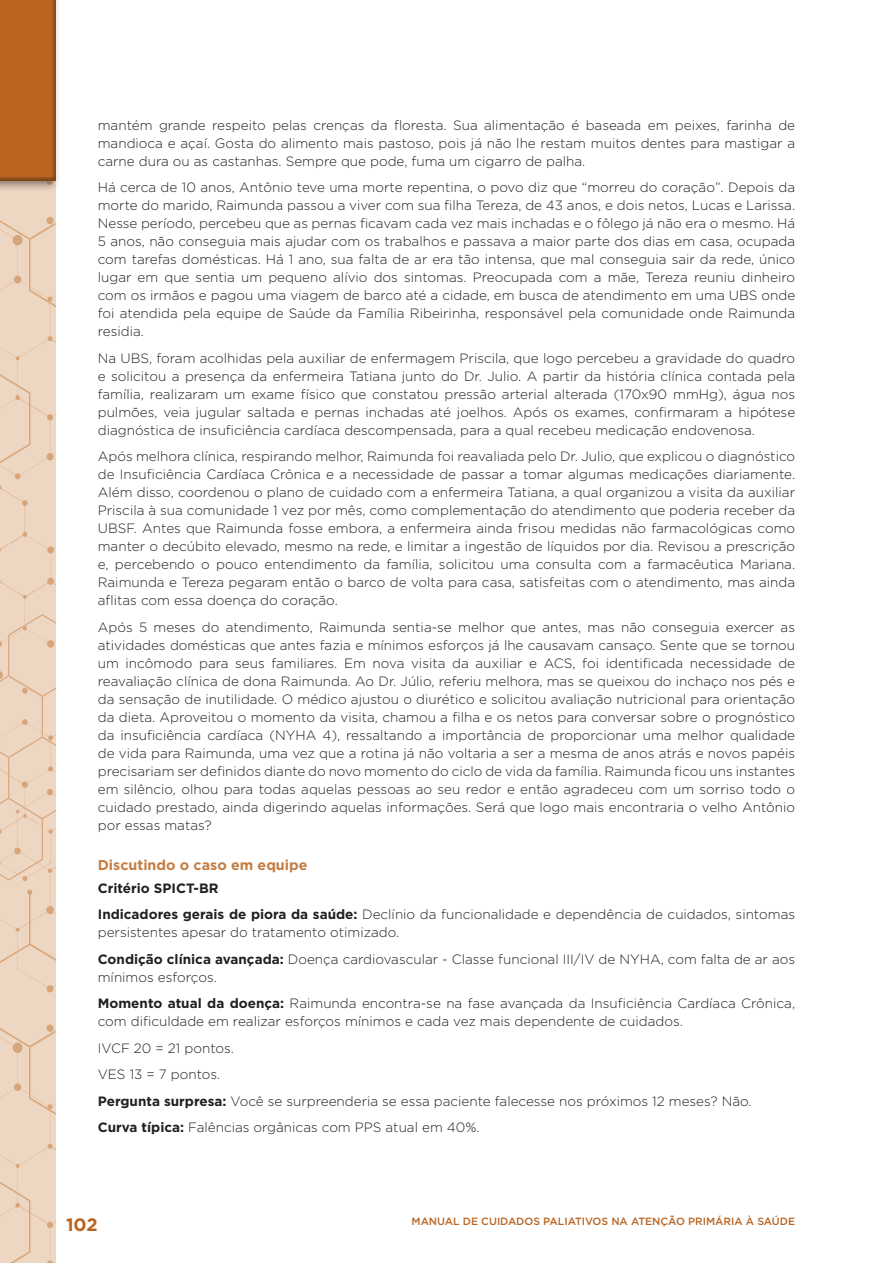
<style>
.page{position:relative;width:893px;height:1263px;background:#fff}
.page>*{position:absolute;margin:0;border:0;box-sizing:border-box;transform-origin:0 0}
.t1{font:700 18px "Gotham";color:#b96421}
.t2{font:700 14.25px "Gotham";color:#c47c41}
.t3{font:300 13.5px/18px "Gotham";color:#231f20;text-align:justify}
.t4{font:500 10.5px "Gotham";color:#b96421}
.s1{font-weight:700}
</style>
<div class="page">
<svg style="left:0;top:192px;width:55px;height:287px;background:#ecd4be"></svg>
<svg style="left:0;top:485px;width:55px;height:778px;background:#ecd3bd"></svg>
<div style="left:0;top:0;width:61px;height:192px;background:#231f20;opacity:.5"></div>
<div style="left:0;top:0;width:57px;height:182px;background:#231f20;opacity:.35"></div>
<p class="t3" style="left:98px;top:116px;width:699px">mantém grande respeito pelas crenças da floresta. Sua alimentação é baseada em peixes, farinha de mandioca e açaí. Gosta do alimento mais pastoso, pois já não lhe restam muitos dentes para mastigar a carne dura ou as castanhas. Sempre que pode, fuma um cigarro de palha.</p>
<p class="t3" style="left:98px;top:178px;width:699px">Há cerca de 10 anos, Antônio teve uma morte repentina, o povo diz que “morreu do coração”. Depois da morte do marido, Raimunda passou a viver com sua filha Tereza, de 43 anos, e dois netos, Lucas e Larissa.<br>Nesse período, percebeu que as pernas ficavam cada vez mais inchadas e o fôlego já não era o mesmo. Há 5 anos, não conseguia mais ajudar com os trabalhos e passava a maior parte dos dias em casa, ocupada com tarefas domésticas. Há 1 ano, sua falta de ar era tão intensa, que mal conseguia sair da rede, único lugar em que sentia um pequeno alívio dos sintomas. Preocupada com a mãe, Tereza reuniu dinheiro com os irmãos e pagou uma viagem de barco até a cidade, em busca de atendimento em uma UBS onde foi atendida pela equipe de Saúde da Família Ribeirinha, responsável pela comunidade onde Raimunda residia.</p>
<p class="t3" style="left:98px;top:349px;width:699px">Na UBS, foram acolhidas pela auxiliar de enfermagem Priscila, que logo percebeu a gravidade do quadro e solicitou a presença da enfermeira Tatiana junto do Dr. Julio. A partir da história clínica contada pela família, realizaram um exame físico que constatou pressão arterial alterada (170x90 mmHg), água nos pulmões, veia jugular saltada e pernas inchadas até joelhos. Após os exames, confirmaram a hipótese diagnóstica de insuficiência cardíaca descompensada, para a qual recebeu medicação endovenosa.</p>
<p class="t3" style="left:98px;top:447px;width:699px">Após melhora clínica, respirando melhor, Raimunda foi reavaliada pelo Dr. Julio, que explicou o diagnóstico de Insuficiência Cardíaca Crônica e a necessidade de passar a tomar algumas medicações diariamente.<br>Além disso, coordenou o plano de cuidado com a enfermeira Tatiana, a qual organizou a visita da auxiliar Priscila à sua comunidade 1 vez por mês, como complementação do atendimento que poderia receber da UBSF. Antes que Raimunda fosse embora, a enfermeira ainda frisou medidas não farmacológicas como manter o decúbito elevado, mesmo na rede, e limitar a ingestão de líquidos por dia. Revisou a prescrição e, percebendo o pouco entendimento da família, solicitou uma consulta com a farmacêutica Mariana.<br>Raimunda e Tereza pegaram então o barco de volta para casa, satisfeitas com o atendimento, mas ainda aflitas com essa doença do coração.</p>
<p class="t3" style="left:98px;top:618px;width:699px">Após 5 meses do atendimento, Raimunda sentia-se melhor que antes, mas não conseguia exercer as atividades domésticas que antes fazia e mínimos esforços já lhe causavam cansaço. Sente que se tornou um incômodo para seus familiares. Em nova visita da auxiliar e ACS, foi identificada necessidade de reavaliação clínica de dona Raimunda. Ao Dr. Júlio, referiu melhora, mas se queixou do inchaço nos pés e da sensação de inutilidade. O médico ajustou o diurético e solicitou avaliação nutricional para orientação da dieta. Aproveitou o momento da visita, chamou a filha e os netos para conversar sobre o prognóstico da insuficiência cardíaca (NYHA 4), ressaltando a importância de proporcionar uma melhor qualidade de vida para Raimunda, uma vez que a rotina já não voltaria a ser a mesma de anos atrás e novos papéis precisariam ser definidos diante do novo momento do ciclo de vida da família. Raimunda ficou uns instantes em silêncio, olhou para todas aquelas pessoas ao seu redor e então agradeceu com um sorriso todo o cuidado prestado, ainda digerindo aquelas informações. Será que logo mais encontraria o velho Antônio por essas matas?</p>
<p class="t2" style="left:98px;top:856px;width:211px">Discutindo o caso em equipe</p>
<p class="t3" style="left:98px;top:874px;width:699px;line-height:26.5px"><span class="s1">Critério SPICT-BR<br>Indicadores gerais de piora da saúde:</span> Declínio da funcionalidade e dependência de cuidados, sintomas</p>
<p class="t3" style="left:98px;top:919px;width:699px;line-height:26.5px">persistentes apesar do tratamento otimizado.<br><span class="s1">Condição clínica avançada:</span> Doença cardiovascular - Classe funcional III/IV de NYHA, com falta de ar aos</p>
<p class="t3" style="left:98px;top:963px;width:699px;line-height:26.5px">mínimos esforços.<br><span class="s1">Momento atual da doença:</span> Raimunda encontra-se na fase avançada da Insuficiência Cardíaca Crônica,</p>
<p class="t3" style="left:98px;top:1008px;width:655px;line-height:26.5px;text-align:left">com dificuldade em realizar esforços mínimos e cada vez mais dependente de cuidados.<br>IVCF 20 = 21 pontos.<br>VES 13 = 7 pontos.<br><span class="s1">Pergunta surpresa:</span> Você se surpreenderia se essa paciente falecesse nos próximos 12 meses? Não.<br><span class="s1">Curva típica:</span> Falências orgânicas com PPS atual em 40%.</p>
<h1 class="t1" style="left:66px;top:1212px;width:33px">102</h1>
<p class="t4" style="left:412px;top:1214px;width:385px">MANUAL DE CUIDADOS PALIATIVOS NA ATENÇÃO PRIMÁRIA À SAÚDE</p>
</div>
